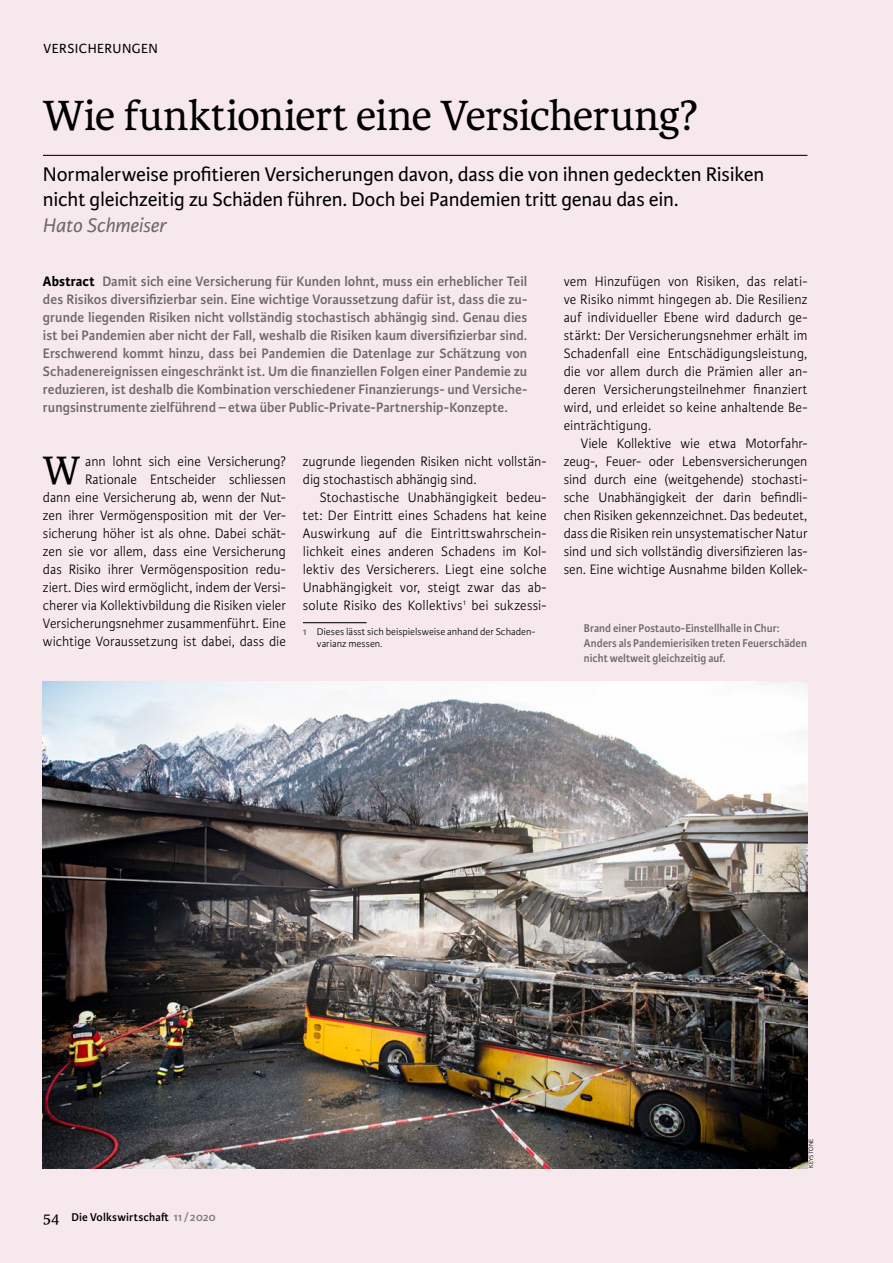
<style>
.page{position:relative;width:893px;height:1263px;background:#f6e8ed}
.page>*{position:absolute;margin:0;border:0;box-sizing:border-box;transform-origin:0 0}
.t1{font:45px "Karmina";letter-spacing:-.01em;color:#000}
.t2{font:42.3px "Karmina";color:#000;scale:.96 1}
.t3{font:21px/25.5px "Karmina Sans";letter-spacing:-.005em;color:#000}
.t4{font:italic 21px "Karmina Sans";letter-spacing:-.005em;color:#6d6966}
.t5{font:600 14.7px/18px "Karmina Sans";letter-spacing:.005em;color:#6d6966;text-align:justify}
.t6{font:300 14.55px/18px "Karmina Sans";color:#000;text-align:justify;scale:.96 1}
.t7{font:14.1px "Karmina Sans";letter-spacing:.035em;color:#000}
.t8{font:600 12px/15px "Karmina Sans";letter-spacing:.005em;color:#6d6966;scale:.95 1}
.t9{font:600 12px "Karmina Sans";letter-spacing:.01em;color:#000}
.t10{font:300 10.5px/12.3px "Karmina Sans";letter-spacing:.005em;color:#000}
.t11{font:300 6.75px "Karmina Sans";letter-spacing:.01em;color:#000}
.s1{font-weight:700;color:#000}
.s2{font-weight:600;color:#6d6966}
.s3{font-family:"Karmina";font-weight:400;font-size:16.5px}
.s4{color:#817e7b}
</style>
<div class="page">
<hr style="left:43px;top:155px;width:764px;height:1px;background:#000">
<hr style="left:303px;top:622px;width:64px;height:1px;background:#000">
<img style="left:42px;top:682px;width:766px;height:486px">
<p class="t7" style="left:43px;top:41px;width:116px">VERSICHERUNGEN</p>
<h1 class="t1" style="left:43px;top:90px;width:657px">Wie funktioniert eine Versicherung?</h1>
<h3 class="t3" style="left:43px;top:161px;width:723px">Normalerweise profitieren Versicherungen davon, dass die von ihnen gedeckten Risiken nicht gleichzeitig zu Schäden führen. Doch bei Pandemien tritt genau das ein.</h3>
<h3 class="t4" style="left:43px;top:213px;width:125px">Hato Schmeiser</h3>
<p class="t5" style="left:43px;top:273px;width:486px"><span class="s1">Abstract</span> Damit sich eine Versicherung für Kunden lohnt, muss ein erheblicher Teil des Risikos diversifizierbar sein. Eine wichtige Voraussetzung dafür ist, dass die zu&shy;grunde liegenden Risiken nicht vollständig stochastisch abhängig sind. Genau dies ist bei Pandemien aber nicht der Fall, weshalb die Risiken kaum diversifizierbar sind.<br>Erschwerend kommt hinzu, dass bei Pandemien die Datenlage zur Schätzung von Schadenereignissen eingeschränkt ist. Um die finanziellen Folgen einer Pandemie zu reduzieren, ist deshalb die Kombination verschiedener Finanzierungs- und Versiche&shy;rungsinstrumente zielführend – etwa über Public-Private-Partnership-Konzepte.</p>
<p class="t6" style="left:43px;top:453px;width:255px;text-align:right">ann lohnt sich eine Versicherung?<br>Rationale Entscheider schliessen<br>dann eine Versicherung ab, wenn der Nut&shy;zen ihrer Vermögensposition mit der Ver&shy;sicherung höher ist als ohne. Dabei schät&shy;zen sie vor allem, dass eine Versicherung das Risiko ihrer Vermögensposition redu&shy;ziert. Dies wird ermöglicht, indem der Versi&shy;cherer via Kollektivbildung die Risiken vieler Versicherungsnehmer zusammenführt. Eine wichtige Voraussetzung ist dabei, dass die</p>
<h2 class="t2" style="left:43px;top:447px;width:40px">W</h2>
<p class="t6" style="left:303px;top:453px;width:255px">zugrunde liegenden Risiken nicht vollstän&shy;dig stochastisch abhängig sind.</p>
<p class="t6" style="left:303px;top:489px;width:255px;text-indent:17px">Stochastische Unabhängigkeit bedeu&shy;tet: Der Eintritt eines Schadens hat keine Auswirkung auf die Eintrittswahrschein&shy;lichkeit eines anderen Schadens im Kol&shy;lektiv des Versicherers. Liegt eine solche Unabhängigkeit vor, steigt zwar das ab&shy;solute Risiko des Kollektivs<sup>1</sup> bei sukzessi-</p>
<p class="t10" style="left:317px;top:626px;width:220px;text-indent:-14px"><span class="s2">1</span> Dieses lässt sich beispielsweise anhand der Schaden&shy;varianz messen.</p>
<p class="t6" style="left:564px;top:273px;width:255px">vem Hinzufügen von Risiken, das relati&shy;ve Risiko nimmt hingegen ab. Die Resilienz auf individueller Ebene wird dadurch ge&shy;stärkt: Der Versicherungsnehmer erhält im Schadenfall eine Entschädigungsleistung, die vor allem durch die Prämien aller an&shy;deren Versicherungsteilnehmer finanziert wird, und erleidet so keine anhaltende Be&shy;einträchtigung.</p>
<p class="t6" style="left:564px;top:435px;width:255px;text-indent:17px">Viele Kollektive wie etwa Motorfahr&shy;zeug-, Feuer- oder Lebensversicherungen sind durch eine (weitgehende) stochasti&shy;sche Unabhängigkeit der darin befindli&shy;chen Risiken gekennzeichnet. Das bedeutet, dass die Risiken rein unsystematischer Natur sind und sich vollständig diversifizieren las&shy;sen. Eine wichtige Ausnahme bilden Kollek-</p>
<p class="t8" style="left:584px;top:621px;width:236px">Brand einer Postauto-Einstellhalle in Chur:<br>Anders als Pandemierisiken treten Feuerschäden nicht weltweit gleichzeitig auf.</p>
<p class="t9" style="left:43px;top:1210px;width:174px"><span class="s3">54</span> Die Volkswirtschaft <span class="s4">11/2020</span></p>
<p class="t11" style="left:807px;top:1168px;width:31px;rotate:-90deg">KEYSTONE</p>
</div>
